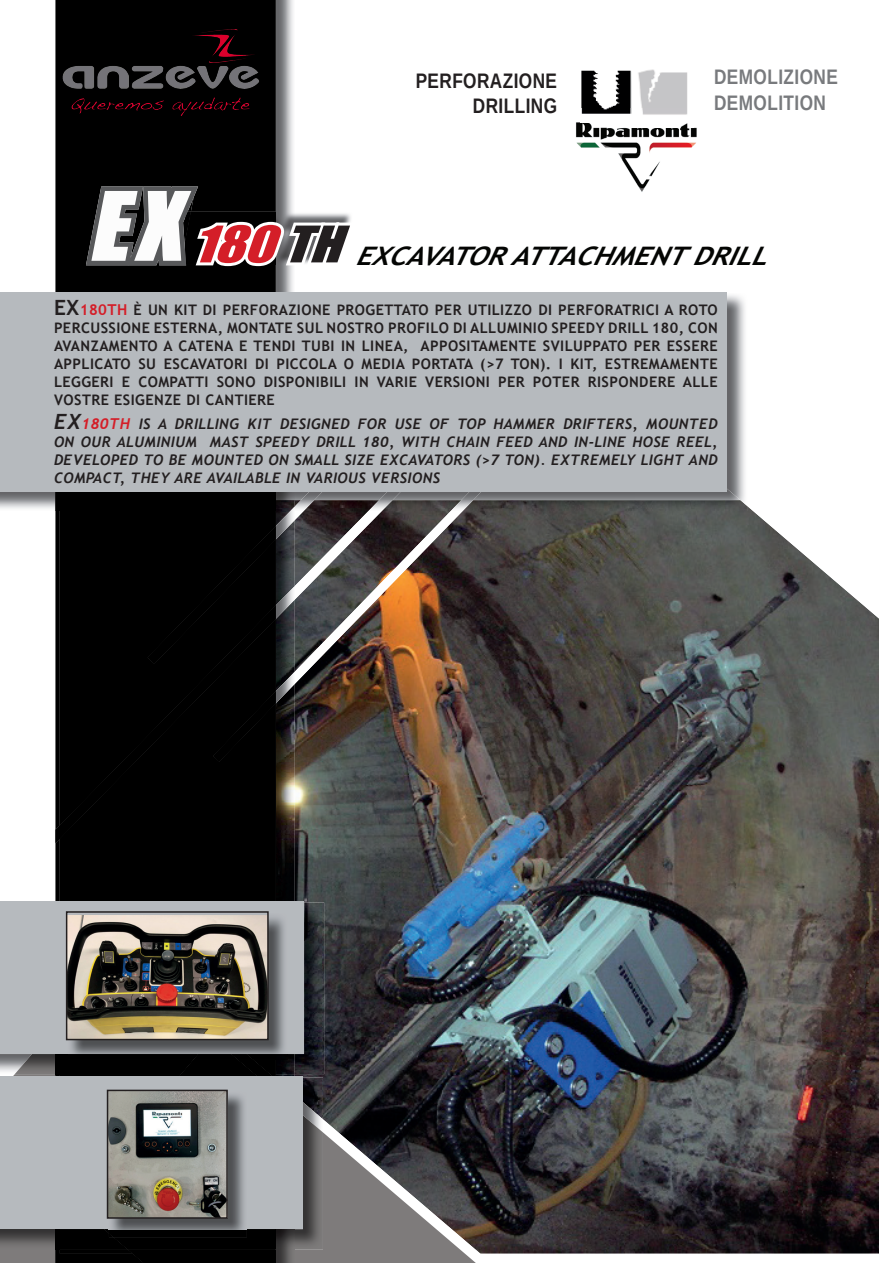
<style>
.page{position:relative;width:893px;height:1263px;background:#fff}
.page>*{position:absolute;margin:0;border:0;box-sizing:border-box;transform-origin:0 0}
.t1{font:italic 700 25.5px "Trebuchet MS";color:#040503;scale:1.1 1}
.t2{font:700 21px/25.5px "Liberation Sans Narrow";letter-spacing:.02em;color:#787a7d}
.t3{font:700 21px/25.5px "Liberation Sans Narrow";letter-spacing:.02em;color:#231f20;text-align:right}
.t4{font:700 14.55px/18px "Trebuchet MS";letter-spacing:.03em;color:#231f20;text-align:justify}
.t5{font:italic 700 14.55px/18px "Trebuchet";letter-spacing:.03em;color:#231f20;text-align:justify}
.s1{font-family:"Impact";font-weight:400;font-size:46.5px;color:#d41e28}
.s2{font-family:"Impact";font-weight:400;font-size:46.5px;color:#231f20}
.s3{font-size:21px}
.s4{font-size:15px;color:#d41e28}
</style>
<div class="page">
<img style="left:295px;top:630px;width:584px;height:623px">
<svg style="left:295px;top:1030px;width:196px;height:224px;background:#2c2d31"></svg>
<svg style="left:295px;top:1132px;width:181px;height:131px;background:#6a686a"></svg>
<img style="left:638px;top:69px;width:50px;height:40px">
<img style="left:581px;top:70px;width:50px;height:39px">
<img style="left:576px;top:109px;width:121px;height:74px">
<img style="left:295px;top:630px;width:351px;height:222px">
<img style="left:295px;top:511px;width:328px;height:251px">
<svg style="left:580px;top:183px;width:299px;height:447px"></svg>
<img style="left:276px;top:0;width:17px;height:292px">
<img style="left:276px;top:539px;width:19px;height:133px">
<img style="left:276px;top:511px;width:19px;height:28px">
<img style="left:276px;top:586px;width:19px;height:33px">
<img style="left:276px;top:703px;width:19px;height:373px">
<img style="left:276px;top:1249px;width:19px;height:14px">
<img style="left:276px;top:672px;width:19px;height:31px">
<div style="left:55px;top:0;width:221px;height:901px;background:#000"></div>
<div style="left:60px;top:511px;width:216px;height:390px;background:#000"></div>
<div style="left:147px;top:526px;width:129px;height:79px;background:#000"></div>
<div style="left:55px;top:605px;width:221px;height:238px;background:#000"></div>
<div style="left:213px;top:691px;width:63px;height:71px;background:#000"></div>
<svg style="left:86px;top:186px;width:265px;height:85px"></svg>
<img style="left:276px;top:500px;width:471px;height:11px">
<img style="left:295px;top:491px;width:73px;height:20px">
<img style="left:368px;top:491px;width:228px;height:20px">
<img style="left:451px;top:491px;width:143px;height:20px">
<img style="left:580px;top:293px;width:167px;height:213px">
<svg style="left:290px;top:506px;width:5px;height:5px"></svg>
<div style="left:55px;top:491px;width:221px;height:20px;background:#000"></div>
<div style="left:0;top:292px;width:727px;height:199px;background:#b6babe"></div>
<img style="left:0;top:1054px;width:15px;height:18px">
<img style="left:295px;top:902px;width:29px;height:172px">
<img style="left:15px;top:1054px;width:40px;height:20px">
<img style="left:276px;top:1054px;width:19px;height:20px">
<img style="left:270px;top:1059px;width:6px;height:15px">
<img style="left:255px;top:1059px;width:15px;height:15px">
<div style="left:55px;top:1054px;width:126px;height:20px;background:#000"></div>
<img style="left:181px;top:1059px;width:74px;height:15px">
<div style="left:0;top:901px;width:304px;height:153px;background:#b6babe"></div>
<svg style="left:276px;top:1054px;width:12px;height:5px"></svg>
<img style="left:252px;top:1054px;width:24px;height:5px">
<img style="left:237px;top:1054px;width:15px;height:5px">
<img style="left:68px;top:1054px;width:126px;height:5px">
<img style="left:194px;top:1054px;width:43px;height:5px">
<img style="left:68px;top:917px;width:216px;height:137px">
<img style="left:69px;top:915px;width:197px;height:122px">
<div style="left:66px;top:911px;width:203px;height:129px;border:2px solid #231f20"></div>
<img style="left:303px;top:1077px;width:20px;height:25px">
<img style="left:303px;top:1102px;width:20px;height:13px">
<img style="left:295px;top:1115px;width:28px;height:134px">
<img style="left:276px;top:1229px;width:19px;height:20px">
<div style="left:0;top:1076px;width:303px;height:153px;background:#b6babe"></div>
<svg style="left:0;top:1074px;width:276px;height:189px"></svg>
<img style="left:109px;top:1092px;width:138px;height:145px">
<img style="left:110px;top:1093px;width:115px;height:123px">
<div style="left:107px;top:1090px;width:121px;height:129px;border:2px solid #231f20"></div>
<img style="left:61px;top:29px;width:198px;height:96px">
<h2 class="t3" style="left:416px;top:67px;width:143px">PERFORAZIONE<br>DRILLING</h2>
<h2 class="t2" style="left:714px;top:64px;width:125px">DEMOLIZIONE<br>DEMOLITION</h2>
<h1 class="t1" style="left:87px;top:240px;width:632px"><sup>E</sup> <sup>X</sup> <span class="s1">180</span><span class="s2">TH</span> EXCAVATORATTACHMENTDRILL</h1>
<p class="t4" style="left:54px;top:300px;width:665px"><span class="s3">EX</span><span class="s4">180TH</span> È UN KIT DI PERFORAZIONE PROGETTATO PER UTILIZZO DI PERFORATRICI A ROTO PERCUSSIONE ESTERNA, MONTATE SUL NOSTRO PROFILO DI ALLUMINIO SPEEDY DRILL 180, CON AVANZAMENTO A CATENA E TENDI TUBI IN LINEA, APPOSITAMENTE SVILUPPATO PER ESSERE APPLICATO SU ESCAVATORI DI PICCOLA O MEDIA PORTATA (&gt;7 TON). I KIT, ESTREMAMENTE LEGGERI E COMPATTI SONO DISPONIBILI IN VARIE VERSIONI PER POTER RISPONDERE ALLE VOSTRE ESIGENZE DI CANTIERE</p>
<p class="t5" style="left:54px;top:414px;width:665px"><span class="s3">EX</span><span class="s4">180TH</span> IS A DRILLING KIT DESIGNED FOR USE OF TOP HAMMER DRIFTERS, MOUNTED ON OUR ALUMINIUM MAST SPEEDY DRILL 180, WITH CHAIN FEED AND IN-LINE HOSE REEL, DEVELOPED TO BE MOUNTED ON SMALL SIZE EXCAVATORS (&gt;7 TON). EXTREMELY LIGHT AND COMPACT, THEY ARE AVAILABLE IN VARIOUS VERSIONS</p>
</div>
